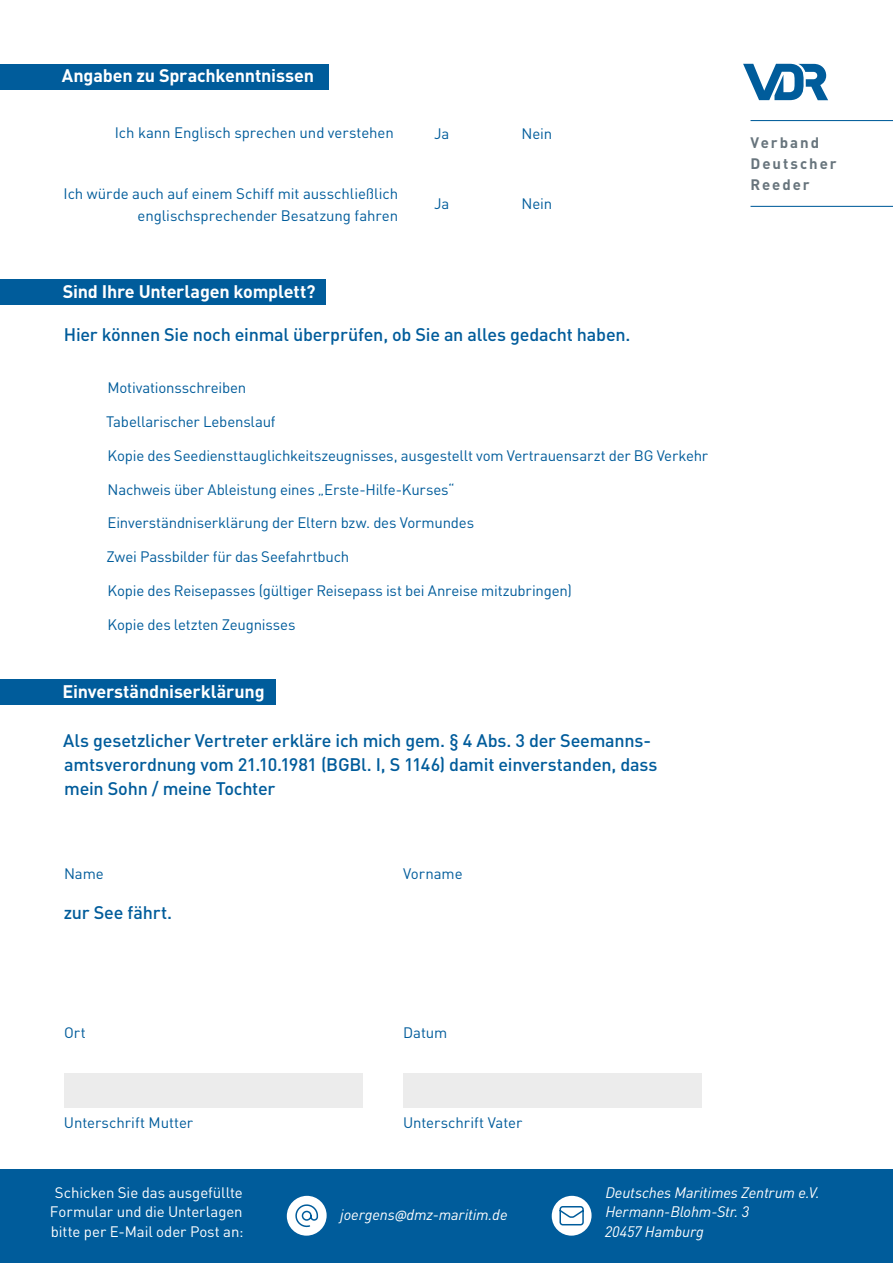
<style>
.page{position:relative;width:893px;height:1263px;background:#fff}
.page>*{position:absolute;margin:0;border:0;box-sizing:border-box;transform-origin:0 0}
.t1{font:500 18px/23.9px "DIN Pro";letter-spacing:-.015em;color:#005c9b}
.t2{font:700 18px "DIN Pro";letter-spacing:-.01em;color:#fff}
.t3{font:15px/22.8px "DIN Pro";letter-spacing:-.01em;color:#005c9b;text-align:right}
.t4{font:italic 15px/19.5px "DIN Pro";letter-spacing:-.005em;color:#fff}
.t5{font:15px/19.5px "DIN Pro";letter-spacing:-.005em;color:#fff;text-align:center}
.t6{font:700 15px/21px "DIN Pro";letter-spacing:.13em;color:#67747c}
.s1{font-family:"Barlow";font-weight:500}
</style>
<div class="page">
<div style="left:0;top:1169px;width:893px;height:94px;background:#005c9b"></div>
<div style="left:0;top:64px;width:328px;height:25px;background:#005c9b"></div>
<div style="left:0;top:280px;width:326px;height:25px;background:#005c9b"></div>
<div style="left:0;top:680px;width:276px;height:25px;background:#005c9b"></div>
<div style="left:64px;top:1073px;width:298px;height:34px;background:#ececec"></div>
<div style="left:403px;top:1073px;width:299px;height:34px;background:#ececec"></div>
<svg style="left:552px;top:1196px;width:40px;height:40px"></svg>
<svg style="left:287px;top:1196px;width:40px;height:40px"></svg>
<hr style="left:750px;top:120px;width:143px;height:1px;background:#005c9b">
<hr style="left:750px;top:206px;width:143px;height:1px;background:#005c9b">
<svg style="left:743px;top:64px;width:85px;height:36px"></svg>
<p class="t2" style="left:62px;top:63px;width:254px">Angaben zu Sprachkenntnissen</p>
<p class="t3" style="left:115px;top:121px;width:281px">Ich kann Englisch sprechen und verstehen</p>
<p class="t3" style="left:434px;top:122px;width:17px">Ja</p>
<p class="t3" style="left:521px;top:122px;width:32px">Nein</p>
<p class="t3" style="left:64px;top:181px;width:336px">Ich würde auch auf einem Schiff mit ausschließlich englischsprechender Besatzung fahren</p>
<p class="t3" style="left:434px;top:192px;width:17px">Ja</p>
<p class="t2" style="left:63px;top:279px;width:254px">Sind Ihre Unterlagen komplett?</p>
<p class="t3" style="left:521px;top:192px;width:32px">Nein</p>
<p class="t1" style="left:64px;top:322px;width:568px">Hier können Sie noch einmal überprüfen, ob Sie an alles gedacht haben.</p>
<p class="t3" style="left:108px;top:376px;width:140px">Motivationsschreiben</p>
<p class="t3" style="left:106px;top:410px;width:171px">Tabellarischer Lebenslauf</p>
<p class="t3" style="left:108px;top:443px;width:602px">Kopie des Seediensttauglichkeitszeugnisses, ausgestellt vom Vertrauensarzt der BG Verkehr</p>
<p class="t3" style="left:108px;top:477px;width:348px">Nachweis über Ableistung eines „Erste-Hilfe-Kurses“</p>
<p class="t3" style="left:108px;top:511px;width:368px">Einverständniserklärung der Eltern bzw. des Vormundes</p>
<p class="t3" style="left:107px;top:545px;width:244px">Zwei Passbilder für das Seefahrtbuch</p>
<p class="t3" style="left:108px;top:578px;width:466px">Kopie des Reisepasses (gültiger Reisepass ist bei Anreise mitzubringen)</p>
<p class="t3" style="left:108px;top:612px;width:189px">Kopie des letzten Zeugnisses</p>
<p class="t2" style="left:63px;top:679px;width:204px">Einverständniserklärung</p>
<p class="t1" style="left:63px;top:728px;width:596px">Als gesetzlicher Vertreter erkläre ich mich gem. § 4 Abs. 3 der Seemanns&shy;amtsverordnung vom 21.10.1981 (BGBl. I, S 1146) damit einverstanden, dass mein Sohn / meine Tochter</p>
<p class="t3" style="left:64px;top:861px;width:41px">Name</p>
<p class="t1" style="left:64px;top:900px;width:110px">zur See fährt.</p>
<p class="t3" style="left:403px;top:861px;width:61px">Vorname</p>
<p class="t6" style="left:750px;top:132px;width:88px">Verband<br>Deutscher<br>Reeder</p>
<p class="t3" style="left:64px;top:1021px;width:23px">Ort</p>
<p class="t3" style="left:64px;top:1110px;width:131px">Unterschrift Mutter</p>
<p class="t3" style="left:403px;top:1021px;width:46px">Datum</p>
<p class="t3" style="left:403px;top:1110px;width:121px">Unterschrift Vater</p>
<p class="t5" style="left:50px;top:1182px;width:195px">Schicken Sie das ausgefüllte<br>Formular und die Unterlagen bitte per E-Mail oder Post an:</p>
<p class="t4" style="left:605px;top:1182px;width:216px">Deutsches Maritimes Zentrum e.V.<br>Hermann-Blohm-Str. 3<br>20457 Hamburg</p>
<p class="t4" style="left:340px;top:1205px;width:169px">joergens<span class="s1">@</span>dmz-maritim.de</p>
</div>
